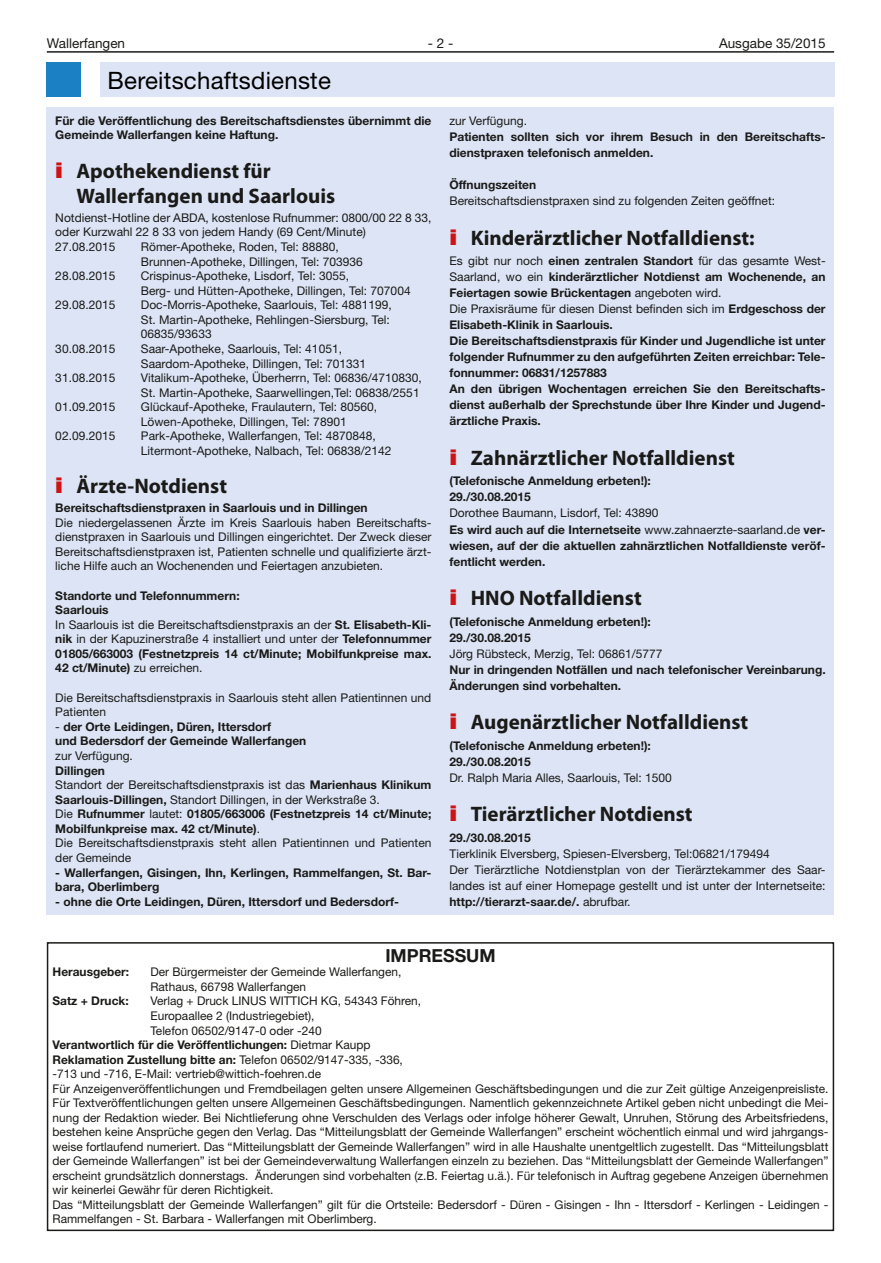
<style>
.page{position:relative;width:881px;height:1263px;background:#fff}
.page>*{position:absolute;margin:0;border:0;box-sizing:border-box;transform-origin:0 0}
.t1{font:24px "Kfnpmh Kqdgkd Helvetica Neue";letter-spacing:.01em;color:#000}
.t2{font:700 21px/25.3px "Myriad Pro";color:#1a1a18}
.t3{font:700 18px "Helvetica Neue LT";color:#1a1a18}
.t4{font:13.5px "Helvetica Neue LT Roman 2";color:#1a1a18}
.t5{font:12px/14.5px "Helvetica Neue LT Roman 2";color:#1a1a18}
.t6{font:700 12px/16px "Helvetica Neue LT";color:#1a1a18}
.s1{font-family:"Helvetica Neue LT";font-weight:900;font-stretch:expanded;color:#cd1316}
.s2{font-family:"Helvetica Neue LT";font-weight:700}
.s3{font-family:"Helvetica Neue LT Roman 2";font-weight:400}
</style>
<div class="page">
<hr style="left:47px;top:51px;width:786px;height:2px;background:#1a1a18">
<div style="left:47px;top:63px;width:34px;height:34px;background:#1c81c4"></div>
<div style="left:100px;top:63px;width:733px;height:34px;background:#dce4f5"></div>
<div style="left:47px;top:107px;width:786px;height:807px;background:#dce4f5"></div>
<div style="left:47px;top:942px;width:786px;height:289px;border:2px solid #1a1a18"></div>
<p class="t4" style="left:47px;top:35px;width:80px">Wallerfangen</p>
<p class="t4" style="left:427px;top:35px;width:27px">- 2 -</p>
<p class="t4" style="left:718px;top:35px;width:108px">Ausgabe 35/2015</p>
<h1 class="t1" style="left:107px;top:66px;width:225px">Bereitschaftsdienste</h1>
<p class="t6" style="left:55px;top:113px;width:377px;line-height:14.5px">Für die Veröffentlichung des Bereitschaftsdienstes übernimmt die<br>Gemeinde Wallerfangen keine Haftung.</p>
<h2 class="t2" style="left:77px;top:157px;width:260px;text-indent:-21px"><span class="s1">i</span> Apothekendienst für<br>Wallerfangen und Saarlouis</h2>
<p class="t5" style="left:55px;top:210px;width:377px">Notdienst-Hotline der ABDA, kostenlose Rufnummer: 0800/00 22 8 33, oder Kurzwahl 22 8 33 von jedem Handy (69 Cent/Minute)<br>27.08.2015</p>
<p class="t5" style="left:449px;top:113px;width:79px">zur Verfügung.</p>
<p class="t6" style="left:449px;top:128px;width:377px">Patienten sollten sich vor ihrem Besuch in den Bereitschafts&shy;dienstpraxen telefonisch anmelden.</p>
<p class="t6" style="left:449px;top:176px;width:88px">Öffnungszeiten</p>
<p class="t5" style="left:449px;top:193px;width:327px">Bereitschaftsdienstpraxen sind zu folgenden Zeiten geöffnet:</p>
<h2 class="t2" style="left:449px;top:224px;width:306px"><span class="s1">i</span> Kinderärztlicher Notfalldienst:</h2>
<p class="t5" style="left:449px;top:253px;width:377px">Es gibt nur noch <span class="s2">einen zentralen Standort</span> für das gesamte West-</p>
<p class="t6" style="left:449px;top:268px;width:377px"><span class="s3">Saarland, wo ein</span> kinderärztlicher Notdienst am Wochenende, an<br>Feiertagen sowie Brückentagen <span class="s3">angeboten wird.</span></p>
<p class="t5" style="left:449px;top:301px;width:377px">Die Praxisräume für diesen Dienst befinden sich im <span class="s2">Erdgeschoss der</span></p>
<p class="t6" style="left:449px;top:317px;width:377px">Elisabeth-Klinik in Saarlouis.<br>Die Bereitschaftsdienstpraxis für Kinder und Jugendliche ist unter folgender Rufnummer zu den aufgeführten Zeiten erreichbar: Tele&shy;fonnummer: 06831/1257883<br>An den übrigen Wochentagen erreichen Sie den Bereitschafts&shy;dienst außerhalb der Sprechstunde über Ihre Kinder und Jugend&shy;ärztliche Praxis.</p>
<h2 class="t2" style="left:449px;top:445px;width:287px"><span class="s1">i</span> Zahnärztlicher Notfalldienst</h2>
<p class="t6" style="left:449px;top:473px;width:203px">(Telefonische Anmeldung erbeten!):<br>29./30.08.2015</p>
<p class="t5" style="left:449px;top:506px;width:210px">Dorothee Baumann, Lisdorf, Tel: 43890</p>
<p class="t6" style="left:449px;top:521px;width:377px;text-align:justify">Es wird auch auf die Internetseite <span class="s3">www.zahnaerzte-saarland.de</span> ver&shy;wiesen, auf der die aktuellen zahnärztlichen Notfalldienste veröf&shy;fentlicht werden.</p>
<h2 class="t2" style="left:449px;top:585px;width:194px"><span class="s1">i</span> HNO Notfalldienst</h2>
<p class="t6" style="left:449px;top:613px;width:203px">(Telefonische Anmeldung erbeten!):<br>29./30.08.2015</p>
<p class="t5" style="left:449px;top:646px;width:214px">Jörg Rübsteck, Merzig, Tel: 06861/5777</p>
<p class="t6" style="left:449px;top:661px;width:377px">Nur in dringenden Notfällen und nach telefonischer Vereinbarung.<br>Änderungen sind vorbehalten.</p>
<h2 class="t2" style="left:449px;top:709px;width:300px"><span class="s1">i</span> Augenärztlicher Notfalldienst</h2>
<p class="t6" style="left:449px;top:737px;width:203px">(Telefonische Anmeldung erbeten!):<br>29./30.08.2015</p>
<p class="t5" style="left:449px;top:770px;width:224px">Dr. Ralph Maria Alles, Saarlouis, Tel: 1500</p>
<h2 class="t2" style="left:449px;top:801px;width:244px"><span class="s1">i</span> Tierärztlicher Notdienst</h2>
<p class="t6" style="left:449px;top:829px;width:83px">29./30.08.2015</p>
<p class="t5" style="left:449px;top:845px;width:377px;line-height:16px">Tierklinik Elversberg, Spiesen-Elversberg, Tel:06821/179494<br>Der Tierärztliche Notdienstplan von der Tierärztekammer des Saar&shy;landes ist auf einer Homepage gestellt und ist unter der Internetseite:</p>
<p class="t6" style="left:449px;top:893px;width:182px">http://tierarzt-saar.de/. <span class="s3">abrufbar.</span></p>
<p class="t5" style="left:141px;top:239px;width:223px">Römer-Apotheke, Roden, Tel: 88880,<br>Brunnen-Apotheke, Dillingen, Tel: 703936</p>
<p class="t5" style="left:55px;top:268px;width:62px">28.08.2015</p>
<p class="t5" style="left:141px;top:268px;width:271px">Crispinus-Apotheke, Lisdorf, Tel: 3055,<br>Berg- und Hütten-Apotheke, Dillingen, Tel: 707004</p>
<p class="t5" style="left:55px;top:298px;width:62px">29.08.2015</p>
<p class="t5" style="left:141px;top:298px;width:252px">Doc-Morris-Apotheke, Saarlouis, Tel: 4881199,<br>St. Martin-Apotheke, Rehlingen-Siersburg, Tel:<br>06835/93633</p>
<p class="t5" style="left:55px;top:341px;width:62px">30.08.2015</p>
<p class="t5" style="left:141px;top:341px;width:227px">Saar-Apotheke, Saarlouis, Tel: 41051,<br>Saardom-Apotheke, Dillingen, Tel: 701331</p>
<p class="t5" style="left:55px;top:370px;width:62px">31.08.2015</p>
<p class="t5" style="left:141px;top:370px;width:282px">Vitalikum-Apotheke, Überherrn, Tel: 06836/4710830,<br>St. Martin-Apotheke, Saarwellingen,Tel: 06838/2551</p>
<p class="t5" style="left:55px;top:400px;width:62px">01.09.2015</p>
<p class="t5" style="left:141px;top:400px;width:238px">Glückauf-Apotheke, Fraulautern, Tel: 80560,<br>Löwen-Apotheke, Dillingen, Tel: 78901</p>
<p class="t5" style="left:55px;top:429px;width:62px">02.09.2015</p>
<p class="t5" style="left:141px;top:429px;width:252px">Park-Apotheke, Wallerfangen, Tel: 4870848,<br>Litermont-Apotheke, Nalbach, Tel: 06838/2142</p>
<h2 class="t2" style="left:55px;top:473px;width:173px"><span class="s1">i</span> Ärzte-Notdienst</h2>
<p class="t6" style="left:55px;top:499px;width:314px">Bereitschaftsdienstpraxen in Saarlouis und in Dillingen</p>
<p class="t5" style="left:55px;top:515px;width:377px;text-align:justify">Die niedergelassenen Ärzte im Kreis Saarlouis haben Bereitschafts&shy;dienstpraxen in Saarlouis und Dillingen eingerichtet. Der Zweck dieser Bereitschaftsdienstpraxen ist, Patienten schnelle und qualifizierte ärzt&shy;liche Hilfe auch an Wochenenden und Feiertagen anzubieten.</p>
<p class="t6" style="left:55px;top:588px;width:186px;line-height:14.5px">Standorte und Telefonnummern:<br>Saarlouis</p>
<p class="t5" style="left:55px;top:617px;width:377px">In Saarlouis ist die Bereitschaftsdienstpraxis an der <span class="s2">St. Elisabeth-Kli&shy;nik</span> in der Kapuzinerstraße 4 installiert und unter der <span class="s2">Telefonnummer</span></p>
<p class="t6" style="left:55px;top:646px;width:377px;line-height:14.5px">01805/663003 (Festnetzpreis 14 ct/Minute; Mobilfunkpreise max.<br>42 ct/Minute) <span class="s3">zu erreichen.</span></p>
<p class="t5" style="left:55px;top:690px;width:377px">Die Bereitschaftsdienstpraxis in Saarlouis steht allen Patientinnen und<br>Patienten</p>
<p class="t6" style="left:55px;top:719px;width:252px;line-height:14.5px"><span class="s3">-</span> der Orte Leidingen, Düren, Ittersdorf<br>und Bedersdorf der Gemeinde Wallerfangen</p>
<p class="t5" style="left:55px;top:748px;width:79px">zur Verfügung.</p>
<p class="t6" style="left:55px;top:762px;width:51px">Dillingen</p>
<p class="t5" style="left:55px;top:777px;width:377px">Standort der Bereitschaftsdienstpraxis ist das <span class="s2">Marienhaus Klinikum<br>Saarlouis-Dillingen,</span> Standort Dillingen, in der Werkstraße 3.</p>
<p class="t6" style="left:55px;top:806px;width:377px;line-height:14.5px"><span class="s3">Die</span> Rufnummer <span class="s3">lautet:</span> 01805/663006 (Festnetzpreis 14 ct/Minute;<br>Mobilfunkpreise max. 42 ct/Minute)<span class="s3">.</span></p>
<p class="t5" style="left:55px;top:836px;width:377px">Die Bereitschaftsdienstpraxis steht allen Patientinnen und Patienten der Gemeinde</p>
<p class="t6" style="left:55px;top:865px;width:377px;line-height:14.5px">- Wallerfangen, Gisingen, Ihn, Kerlingen, Rammelfangen, St. Bar&shy;bara, Oberlimberg</p>
<p class="t6" style="left:55px;top:893px;width:345px">- ohne die Orte Leidingen, Düren, Ittersdorf und Bedersdorf-</p>
<h3 class="t3" style="left:385px;top:944px;width:112px">IMPRESSUM</h3>
<p class="t6" style="left:53px;top:964px;width:78px">Herausgeber:</p>
<p class="t5" style="left:150px;top:965px;width:252px">Der Bürgermeister der Gemeinde Wallerfangen,<br>Rathaus, 66798 Wallerfangen</p>
<p class="t6" style="left:53px;top:993px;width:78px">Satz + Druck:</p>
<p class="t5" style="left:150px;top:994px;width:272px">Verlag + Druck LINUS WITTICH KG, 54343 Föhren,<br>Europaallee 2 (Industriegebiet),<br>Telefon 06502/9147-0 oder -240</p>
<p class="t6" style="left:53px;top:1037px;width:352px;line-height:14.5px">Verantwortlich für die Veröffentlichungen: <span class="s3">Dietmar Kaupp<br></span>Reklamation Zustellung bitte an: <span class="s3">Telefon 06502/9147-335, -336,</span></p>
<p class="t5" style="left:53px;top:1066px;width:777px">-713 und -716, E-Mail: vertrieb@wittich-foehren.de<br>Für Anzeigenveröffentlichungen und Fremdbeilagen gelten unsere Allgemeinen Geschäftsbedingungen und die zur Zeit gültige Anzeigenpreisliste.<br>Für Textveröffentlichungen gelten unsere Allgemeinen Geschäftsbedingungen. Namentlich gekennzeichnete Artikel geben nicht unbedingt die Mei&shy;nung der Redaktion wieder. Bei Nichtlieferung ohne Verschulden des Verlags oder infolge höherer Gewalt, Unruhen, Störung des Arbeitsfriedens, bestehen keine Ansprüche gegen den Verlag. Das “Mitteilungsblatt der Gemeinde Wallerfangen” erscheint wöchentlich einmal und wird jahrgangs&shy;weise fortlaufend numeriert. Das “Mitteilungsblatt der Gemeinde Wallerfangen” wird in alle Haushalte unentgeltlich zugestellt. Das “Mitteilungsblatt der Gemeinde Wallerfangen” ist bei der Gemeindeverwaltung Wallerfangen einzeln zu beziehen. Das “Mitteilungsblatt der Gemeinde Wallerfangen” erscheint grundsätzlich donnerstags. Änderungen sind vorbehalten (z.B. Feiertag u.ä.). Für telefonisch in Auftrag gegebene Anzeigen übernehmen wir keinerlei Gewähr für deren Richtigkeit.<br>Das “Mitteilungsblatt der Gemeinde Wallerfangen” gilt für die Ortsteile: Bedersdorf - Düren - Gisingen - Ihn - Ittersdorf - Kerlingen - Leidingen - Rammelfangen - St. Barbara - Wallerfangen mit Oberlimberg.</p>
</div>
